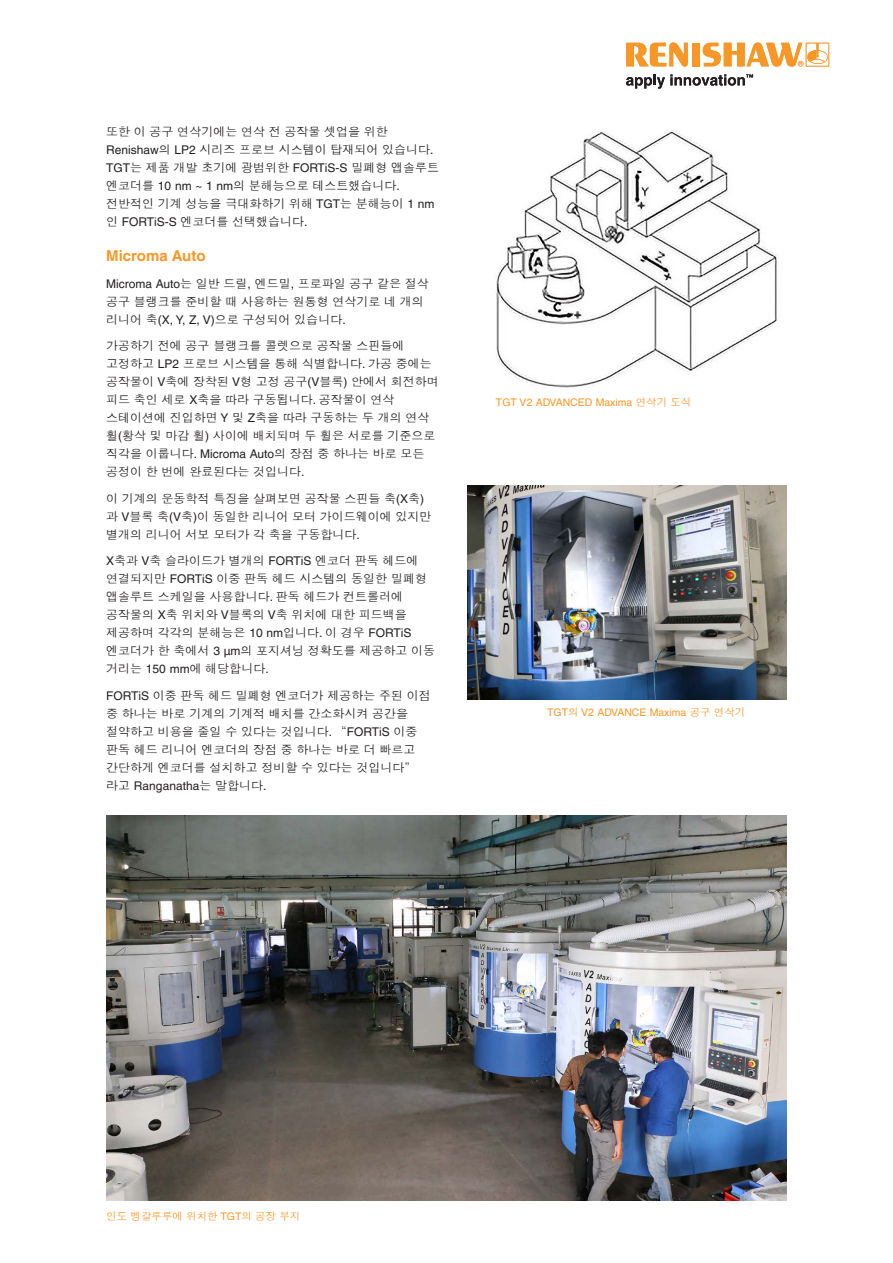
<style>
.page{position:relative;width:893px;height:1263px;background:#fff}
.page>*{position:absolute;margin:0;border:0;box-sizing:border-box;transform-origin:0 0}
.Main_body_heading_te{font:700 15px "Helvetica LT Pro";color:#f79727}
.Main_body_text_8pt{font:12px/18px "Dotum Che";color:#231f20}
.Caption_text_7pt{font:10.5px "Helvetica LT Pro";color:#f79727}
.Caption_text_7pt-2{font:10.5px "Dotum Che";color:#f79727}
.s1{font-family:"Helvetica LT Pro"}
.s2{font-family:"Dotum Che"}
</style>
<div class="page">
<svg style="left:626px;top:43px;width:62px;height:24px"></svg>
<div style="left:692px;top:43px;width:8px;height:23px;background:#f79727"></div>
<svg style="left:703px;top:43px;width:126px;height:24px"></svg>
<svg style="left:626px;top:74px;width:127px;height:15px"></svg>
<img style="left:468px;top:486px;width:319px;height:213px">
<img style="left:495px;top:130px;width:282px;height:258px">
<img style="left:106px;top:815px;width:681px;height:386px">
<p class="Main_body_text_8pt" style="left:106px;top:123px;width:334px">또한 이 공구 연삭기에는 연삭 전 공작물 셋업을 위한<br><span class="s1">Renishaw</span>의 <span class="s1">LP2</span> 시리즈 프로브 시스템이 탑재되어 있습니다<span class="s1">.<br>TGT</span>는 제품 개발 초기에 광범위한 <span class="s1">FORTiS-S</span> 밀폐형 앱솔루트 엔코더를 <span class="s1">10 nm ~ 1 nm</span>의 분해능으로 테스트했습니다<span class="s1">. </span>전반적인 기계 성능을 극대화하기 위해 <span class="s1">TGT</span>는 분해능이 <span class="s1">1 nm </span>인 <span class="s1">FORTiS-S</span> 엔코더를 선택했습니다<span class="s1">.</span></p>
<p class="Main_body_heading_te" style="left:106px;top:247px;width:101px">Microma Auto</p>
<p class="Main_body_text_8pt" style="left:106px;top:274px;width:324px"><span class="s1">Microma Auto</span>는 일반 드릴<span class="s1">,</span> 엔드밀<span class="s1">,</span> 프로파일 공구 같은 절삭 공구 블랭크를 준비할 때 사용하는 원통형 연삭기로 네 개의 리니어 축<span class="s1">(X, Y, Z, V)</span>으로 구성되어 있습니다<span class="s1">.</span></p>
<p class="Main_body_text_8pt" style="left:106px;top:337px;width:334px">가공하기 전에 공구 블랭크를 콜렛으로 공작물 스핀들에 고정하고 <span class="s1">LP2</span> 프로브 시스템을 통해 식별합니다<span class="s1">.</span> 가공 중에는 공작물이 <span class="s1">V</span>축에 장착된 <span class="s1">V</span>형 고정 공구<span class="s1">(V</span>블록<span class="s1">)</span> 안에서 회전하며 피드 축인 세로 <span class="s1">X</span>축을 따라 구동됩니다<span class="s1">.</span> 공작물이 연삭 스테이션에 진입하면 <span class="s1">Y</span> 및 <span class="s1">Z</span>축을 따라 구동하는 두 개의 연삭 휠<span class="s1">(</span>황삭 및 마감 휠<span class="s1">)</span> 사이에 배치되며 두 휠은 서로를 기준으로 직각을 이룹니다<span class="s1">. Microma Auto</span>의 장점 중 하나는 바로 모든 공정이 한 번에 완료된다는 것입니다<span class="s1">.</span></p>
<p class="Main_body_text_8pt" style="left:106px;top:489px;width:327px">이 기계의 운동학적 특징을 살펴보면 공작물 스핀들 축<span class="s1">(X</span>축<span class="s1">) </span>과 <span class="s1">V</span>블록 축<span class="s1">(V</span>축<span class="s1">)</span>이 동일한 리니어 모터 가이드웨이에 있지만 별개의 리니어 서보 모터가 각 축을 구동합니다<span class="s1">.</span></p>
<p class="Main_body_text_8pt" style="left:106px;top:552px;width:330px"><span class="s1">X</span>축과 <span class="s1">V</span>축 슬라이드가 별개의 <span class="s1">FORTiS</span> 엔코더 판독 헤드에 연결되지만 <span class="s1">FORTiS</span> 이중 판독 헤드 시스템의 동일한 밀폐형 앱솔루트 스케일을 사용합니다<span class="s1">.</span> 판독 헤드가 컨트롤러에 공작물의 <span class="s1">X</span>축 위치와 <span class="s1">V</span>블록의 <span class="s1">V</span>축 위치에 대한 피드백을 제공하며 각각의 분해능은 <span class="s1">10 nm</span>입니다<span class="s1">.</span> 이 경우 <span class="s1">FORTiS </span>엔코더가 한 축에서 <span class="s1">3 µm</span>의 포지셔닝 정확도를 제공하고 이동 거리는 <span class="s1">150 mm</span>에 해당합니다<span class="s1">.</span></p>
<p class="Main_body_text_8pt" style="left:106px;top:686px;width:326px"><span class="s1">FORTiS</span> 이중 판독 헤드 밀폐형 엔코더가 제공하는 주된 이점 중 하나는 바로 기계의 기계적 배치를 간소화시켜 공간을 절약하고 비용을 줄일 수 있다는 것입니다<span class="s1">.</span> “<span class="s1">FORTiS</span> 이중 판독 헤드 리니어 엔코더의 장점 중 하나는 바로 더 빠르고 간단하게 엔코더를 설치하고 정비할 수 있다는 것입니다” 라고 <span class="s1">Ranganatha</span>는 말합니다<span class="s1">.</span></p>
<p class="Caption_text_7pt" style="left:496px;top:396px;width:197px">TGT V2 ADVANCED Maxima <span class="s2">연삭기 도식</span></p>
<p class="Caption_text_7pt" style="left:547px;top:706px;width:200px">TGT<span class="s2">의</span> V2 ADVANCE Maxima <span class="s2">공구 연삭기</span></p>
<p class="Caption_text_7pt-2" style="left:106px;top:1211px;width:196px">인도 벵갈루루에 위치한 <span class="s1">TGT</span>의 공장 부지</p>
</div>
